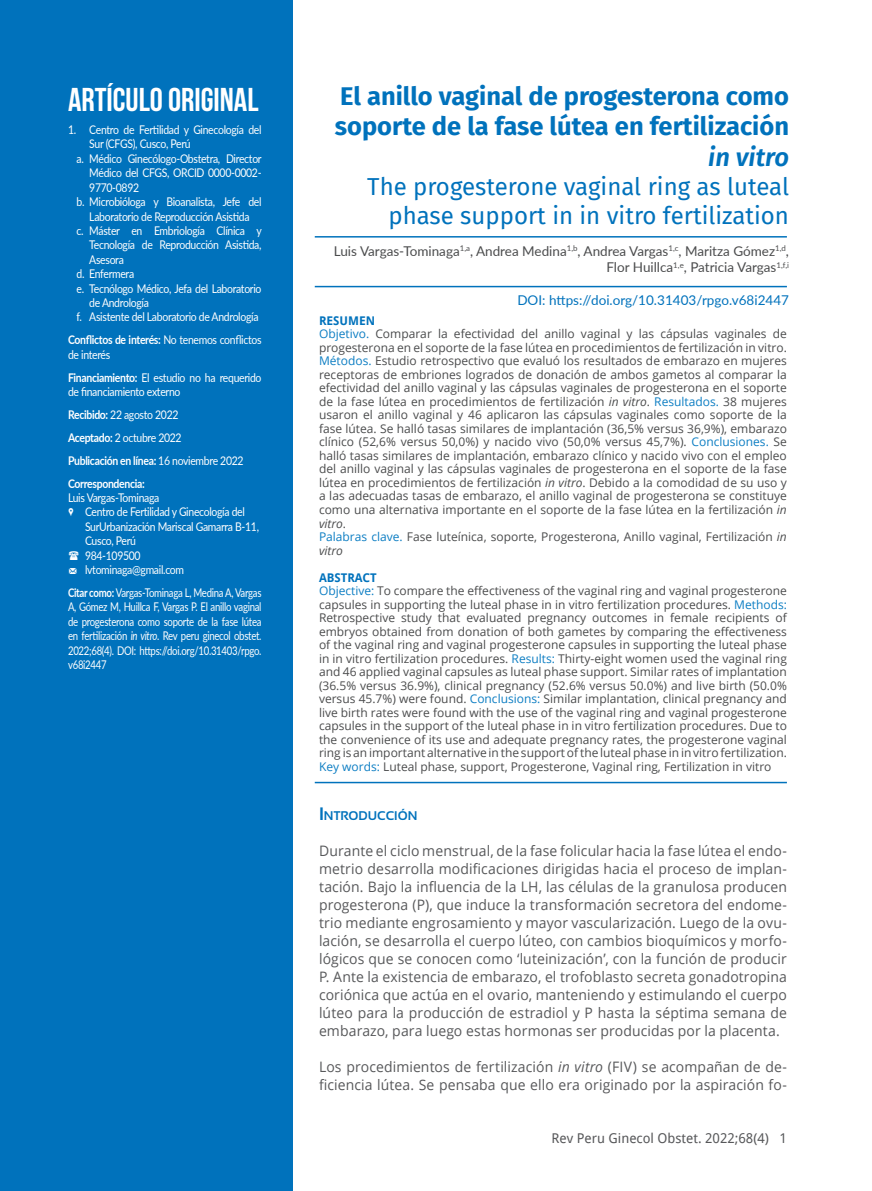
<style>
.page{position:relative;width:872px;height:1191px;background:#fff}
.page>*{position:absolute;margin:0;border:0;box-sizing:border-box;transform-origin:0 0}
.t1{font:700 33px "Bebas Neue";color:#fff}
.t2{font:700 25.5px/30.6px "Fira Sans";color:#0072bc}
.t3{font:italic 600 25.5px "Fira Sans";color:#0072bc}
.t4{font:24px/28.8px "Fira Sans";color:#0072bc;text-align:right}
.t5{font:14.4px/18px "Open Sans";letter-spacing:.01em;color:#57585a;text-align:justify}
.t6{font:13.5px/16.2px "Lato";color:#4b4c4d;text-align:right}
.t7{font:13.5px "Lato";color:#0072bc}
.t8{font:13.5px "Droid Sans";color:#57585a}
.t9{font:700 12.6px "Sansation";color:#0072bc}
.t10{font:12px/13.5px "Open Sans";color:#4b4c4d}
.t11{font:12px/14.4px "Lato";letter-spacing:-.03em;color:#fff;scale:.87 1}
.t12{font:12px/14.4px "Lato";letter-spacing:-.03em;color:#fff;text-align:justify;scale:.8 1}
.t13{font:700 12px/23px "Lato";letter-spacing:-.03em;color:#fff;scale:.87 1}
.t14{font:700 12px "Droid Sans";color:#0072bc}
.s1{font-weight:700}
.s2{font-weight:400}
.s3{font-family:"Modern Pictograms"}
.s4{font-style:italic}
.s5{color:#0d7ec3}
.s6{font-size:18px}
</style>
<div class="page">
<div style="left:0;top:0;width:293px;height:1191px;background:#0072bc"></div>
<hr style="left:315px;top:236px;width:472px;height:1px;background:#0072bc">
<hr style="left:315px;top:286px;width:472px;height:1px;background:#0072bc">
<hr style="left:315px;top:782px;width:472px;height:1px;background:#0072bc">
<h1 class="t1" style="left:68px;top:82px;width:192px">ARTÍCULO ORIGINAL</h1>
<p class="t11" style="left:68px;top:122px;width:224px">1. Centro de Fertilidad y Ginecología del</p>
<p class="t11" style="left:89px;top:136px;width:118px">Sur (CFGS), Cusco, Perú</p>
<p class="t11" style="left:77px;top:151px;width:214px">a. Médico Ginecólogo-Obstetra, Director</p>
<p class="t11" style="left:89px;top:165px;width:199px">Médico del CFGS, ORCID 0000-0002-</p>
<p class="t11" style="left:89px;top:180px;width:59px">9770-0892</p>
<p class="t11" style="left:77px;top:194px;width:214px">b. Microbióloga y Bioanalista, Jefe del</p>
<p class="t11" style="left:89px;top:208px;width:186px">Laboratorio de Reproducción Asistida</p>
<p class="t11" style="left:77px;top:223px;width:214px">c. Máster en Embriología Clínica y</p>
<p class="t11" style="left:89px;top:237px;width:199px">Tecnología de Reproducción Asistida,</p>
<p class="t11" style="left:89px;top:252px;width:41px">Asesora</p>
<p class="t11" style="left:77px;top:266px;width:68px">d. Enfermera</p>
<p class="t11" style="left:77px;top:280px;width:214px">e. Tecnólogo Médico, Jefa del Laboratorio</p>
<p class="t11" style="left:89px;top:295px;width:70px">de Andrología</p>
<p class="t11" style="left:77px;top:309px;width:211px">f. Asistente del Laboratorio de Andrología</p>
<p class="t11" style="left:68px;top:332px;width:224px"><span class="s1">Conflictos de interés:</span> No tenemos conflictos de interés</p>
<p class="t11" style="left:68px;top:369px;width:224px"><span class="s1">Financiamiento:</span> El estudio no ha requerido de financiamiento externo</p>
<p class="t13" style="left:68px;top:402px;width:203px">Recibido: <span class="s2">22 agosto 2022<br></span>Aceptado: <span class="s2">2 octubre 2022<br></span>Publicación en línea: <span class="s2">16 noviembre 2022<br></span>Correspondencia:</p>
<p class="t11" style="left:68px;top:490px;width:106px">Luis Vargas-Tominaga</p>
<p class="t11" style="left:68px;top:504px;width:205px"><span class="s3">,</span> Centro de Fertilidad y Ginecología del</p>
<p class="t11" style="left:85px;top:519px;width:201px">SurUrbanización Mariscal Gamarra B-11,</p>
<p class="t11" style="left:85px;top:533px;width:60px">Cusco, Perú</p>
<p class="t11" style="left:85px;top:547px;width:65px">984-109500</p>
<p class="t11" style="left:68px;top:562px;width:135px"><span class="s3">m</span> lvtominaga@gmail.com</p>
<p class="t12" style="left:68px;top:585px;width:243px"><span class="s1">Citar como:</span> Vargas-Tominaga L, Medina A, Vargas A, Gómez M, Huillca F, Vargas P. El anillo vaginal de progesterona como soporte de la fase lútea en fertilización <span class="s4">in vitro</span>. Rev peru ginecol obstet.<br>2022;68(4). DOI: https://doi.org/10.31403/rpgo. v68i2447</p>
<h2 class="t2" style="left:335px;top:79px;width:455px">El anillo vaginal de progesterona como soporte de la fase lútea en fertilización</h2>
<h2 class="t3" style="left:708px;top:136px;width:82px">in vitro</h2>
<h3 class="t4" style="left:367px;top:171px;width:423px">The progesterone vaginal ring as luteal phase support in in vitro fertilization</h3>
<p class="t6" style="left:334px;top:242px;width:456px">Luis Vargas-Tominaga<sup>1,a</sup>, Andrea Medina<sup>1,b</sup>, Andrea Vargas<sup>1,c</sup>, Maritza Gómez<sup>1,d</sup>,<br>Flor Huillca<sup>1,e</sup>, Patricia Vargas<sup>1,f,i</sup></p>
<p class="t7" style="left:517px;top:290px;width:273px">DOI: https://doi.org/10.31403/rpgo.v68i2447</p>
<p class="t14" style="left:319px;top:312px;width:58px">RESUMEN</p>
<p class="t10" style="left:319px;top:327px;width:469px"><span class="s5">Objetivo.</span> Comparar la efectividad del anillo vaginal y las cápsulas vaginales de progesterona en el soporte de la fase lútea en procedimientos de fertilización in vitro.<br><span class="s5">Métodos.</span> Estudio retrospectivo que evaluó los resultados de embarazo en mujeres receptoras de embriones logrados de donación de ambos gametos al comparar la efectividad del anillo vaginal y las cápsulas vaginales de progesterona en el soporte de la fase lútea en procedimientos de fertilización <span class="s4">in vitro</span>. <span class="s5">Resultados.</span> 38 mujeres usaron el anillo vaginal y 46 aplicaron las cápsulas vaginales como soporte de la fase lútea. Se halló tasas similares de implantación (36,5% versus 36,9%), embarazo clínico (52,6% versus 50,0%) y nacido vivo (50,0% versus 45,7%). <span class="s5">Conclusiones.</span> Se halló tasas similares de implantación, embarazo clínico y nacido vivo con el empleo del anillo vaginal y las cápsulas vaginales de progesterona en el soporte de la fase lútea en procedimientos de fertilización <span class="s4">in vitro</span>. Debido a la comodidad de su uso y a las adecuadas tasas de embarazo, el anillo vaginal de progesterona se constituye como una alternativa importante en el soporte de la fase lútea en la fertilización <span class="s4">in vitro</span>.<br><span class="s5">Palabras clave.</span> Fase luteínica, soporte, Progesterona, Anillo vaginal, Fertilización <span class="s4">in vitro</span></p>
<p class="t14" style="left:319px;top:568px;width:59px">ABSTRACT</p>
<p class="t10" style="left:319px;top:583px;width:469px;text-align:justify"><span class="s5">Objective:</span> To compare the effectiveness of the vaginal ring and vaginal progesterone capsules in supporting the luteal phase in in vitro fertilization procedures. <span class="s5">Methods:<br></span>Retrospective study that evaluated pregnancy outcomes in female recipients of embryos obtained from donation of both gametes by comparing the effectiveness of the vaginal ring and vaginal progesterone capsules in supporting the luteal phase in in vitro fertilization procedures. <span class="s5">Results:</span> Thirty-eight women used the vaginal ring and 46 applied vaginal capsules as luteal phase support. Similar rates of implantation (36.5% versus 36.9%), clinical pregnancy (52.6% versus 50.0%) and live birth (50.0% versus 45.7%) were found. <span class="s5">Conclusions:</span> Similar implantation, clinical pregnancy and live birth rates were found with the use of the vaginal ring and vaginal progesterone capsules in the support of the luteal phase in in vitro fertilization procedures. Due to the convenience of its use and adequate pregnancy rates, the progesterone vaginal ring is an important alternative in the support of the luteal phase in in vitro fertilization.<br><span class="s5">Key words:</span> Luteal phase, support, Progesterone, Vaginal ring, Fertilization in vitro</p>
<p class="t9" style="left:319px;top:809px;width:100px"><span class="s6">I</span>NTRODUCCIÓN</p>
<p class="t5" style="left:319px;top:841px;width:469px">Durante el ciclo menstrual, de la fase folicular hacia la fase lútea el endo&shy;metrio desarrolla modificaciones dirigidas hacia el proceso de implan&shy;tación. Bajo la influencia de la LH, las células de la granulosa producen progesterona (P), que induce la transformación secretora del endome&shy;trio mediante engrosamiento y mayor vascularización. Luego de la ovu&shy;lación, se desarrolla el cuerpo lúteo, con cambios bioquímicos y morfo&shy;lógicos que se conocen como ‘luteinización’, con la función de producir P. Ante la existencia de embarazo, el trofoblasto secreta gonadotropina coriónica que actúa en el ovario, manteniendo y estimulando el cuerpo lúteo para la producción de estradiol y P hasta la séptima semana de embarazo, para luego estas hormonas ser producidas por la placenta.</p>
<p class="t5" style="left:319px;top:1057px;width:469px">Los procedimientos de fertilización <span class="s4">in vitro</span> (FIV) se acompañan de de&shy;ficiencia lútea. Se pensaba que ello era originado por la aspiración fo-</p>
<p class="t8" style="left:551px;top:1128px;width:237px">Rev Peru Ginecol Obstet. 2022;68(4) 1</p>
</div>
